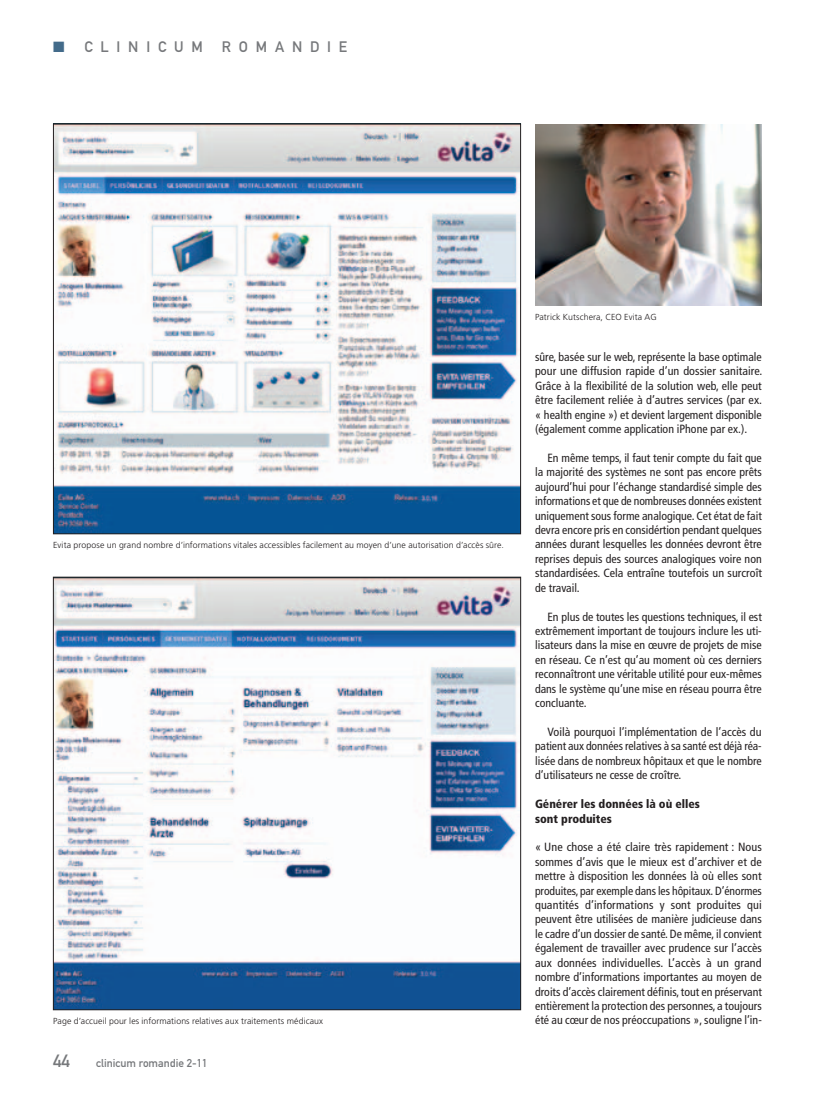
<style>
.page{position:relative;width:815px;height:1099px;background:#fff}
.page>*{position:absolute;margin:0;border:0;box-sizing:border-box;transform-origin:0 0}
.t1{font:17.5px "DIN Mittelschrift Std";color:#76787b}
.t2{font:15px "DIN Mittelschrift Std";letter-spacing:.52em;color:#76787b}
.t3{font:condensed 11.88px/14.4px "Frutiger LT Std";color:#231f20;text-align:justify}
.t4{font:900 condensed 11.88px/14.4px "Frutiger LT Std";color:#231f20}
.t5{font:11.25px "DIN Mittelschrift Std";color:#76787b}
.t6{font:300 8.75px "Frutiger LT Std";letter-spacing:.01em;color:#231f20}
.s1{color:#436b8a}
</style>
<div class="page">
<img style="left:55px;top:579px;width:464px;height:428px">
<img style="left:55px;top:126px;width:464px;height:406px">
<img style="left:535px;top:124px;width:227px;height:182px">
<p class="t2" style="left:53px;top:38px;width:151px"><span class="s1">■</span> clinicum</p>
<p class="t2" style="left:222px;top:38px;width:127px">romandie</p>
<p class="t6" style="left:53px;top:540px;width:452px">Evita propose un grand nombre d’informations vitales accessibles facilement au moyen d’une autorisation d’accès sûre.</p>
<p class="t6" style="left:53px;top:1016px;width:271px">Page d’accueil pour les informations relatives aux traitements médicaux</p>
<h1 class="t1" style="left:53px;top:1050px;width:18px">44</h1>
<p class="t5" style="left:96px;top:1056px;width:113px">clinicum romandie 2-11</p>
<p class="t6" style="left:535px;top:312px;width:123px">Patrick Kutschera, CEO Evita AG</p>
<p class="t3" style="left:535px;top:350px;width:229px">sûre, basée sur le web, représente la base optimale pour une diffusion rapide d’un dossier sanitaire.<br>Grâce à la flexibilité de la solution web, elle peut être facilement reliée à d’autres services (par ex. « health engine ») et devient largement disponible (également comme application iPhone par ex.).</p>
<p class="t3" style="left:535px;top:450px;width:228px;text-indent:12px">En même temps, il faut tenir compte du fait que la majorité des systèmes ne sont pas encore prêts aujourd’hui pour l’échange standardisé simple des informations et que de nombreuses données existent uniquement sous forme analogique. Cet état de fait devra encore pris en considértion pendant quelques années durant lesquelles les données devront être reprises depuis des sources analogiques voire non standardisées. Cela entraîne toutefois un surcroît de travail.</p>
<p class="t3" style="left:535px;top:609px;width:228px;text-indent:12px">En plus de toutes les questions techniques, il est extrêmement important de toujours inclure les uti&shy;lisateurs dans la mise en œuvre de projets de mise en réseau. Ce n’est qu’au moment où ces derniers reconnaîtront une véritable utilité pour eux-mêmes dans le système qu’une mise en réseau pourra être concluante.</p>
<p class="t3" style="left:535px;top:724px;width:228px;text-indent:12px">Voilà pourquoi l’implémentation de l’accès du patient aux données relatives à sa santé est déjà réa&shy;lisée dans de nombreux hôpitaux et que le nombre d’utilisateurs ne cesse de croître.</p>
<p class="t4" style="left:535px;top:796px;width:166px">Générer les données là où elles sont produites</p>
<p class="t3" style="left:535px;top:840px;width:228px">« Une chose a été claire très rapidement : Nous sommes d’avis que le mieux est d’archiver et de mettre à disposition les données là où elles sont produites, par exemple dans les hôpitaux. D’énormes quantités d’informations y sont produites qui peuvent être utilisées de manière judicieuse dans le cadre d’un dossier de santé. De même, il convient également de travailler avec prudence sur l’accès aux données individuelles. L’accès à un grand nombre d’informations importantes au moyen de droits d’accès clairement définis, tout en préservant entièrement la protection des personnes, a toujours été au cœur de nos préoccupations », souligne l’in-</p>
</div>
